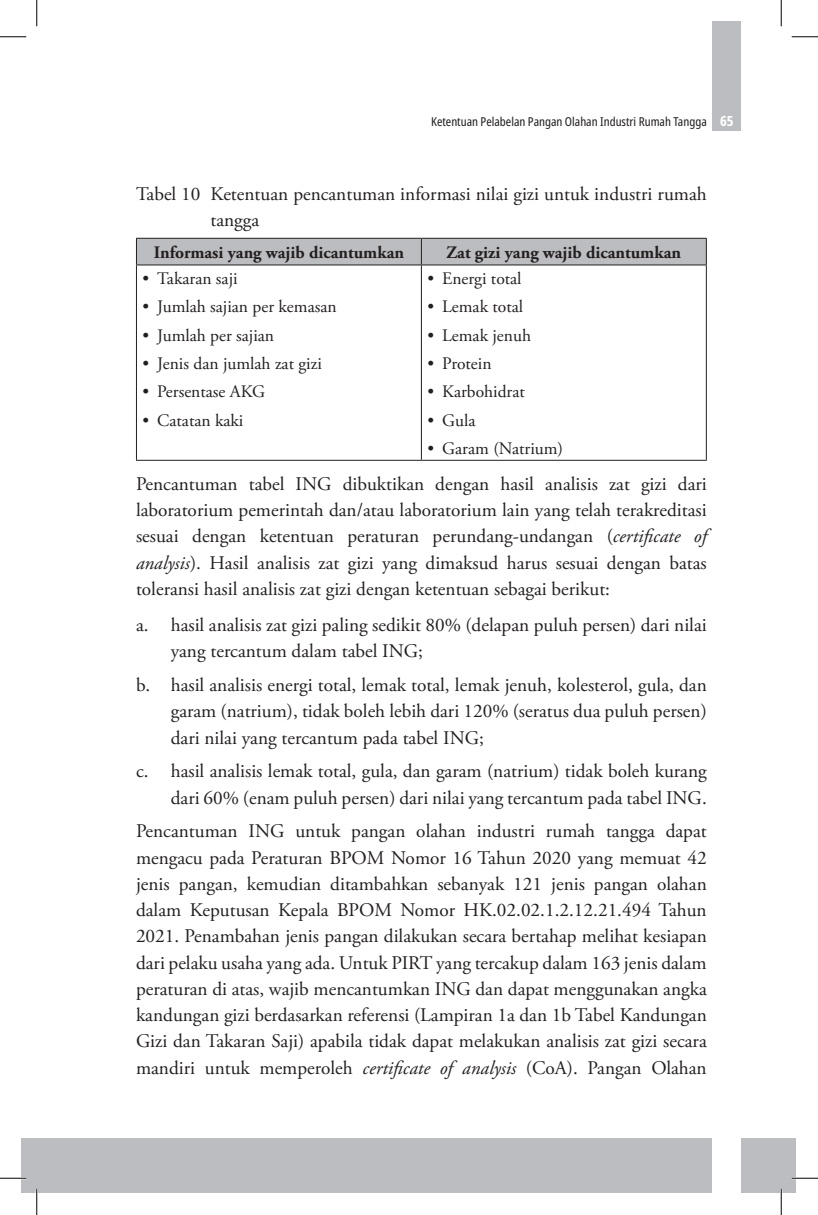
<style>
.page{position:relative;width:818px;height:1215px;background:#fff}
.page>*{position:absolute;margin:0;border:0;box-sizing:border-box;transform-origin:0 0}
.ISI_BAB{font:19.25px/26.2px "Adobe Garamond Pro";color:#231f20;text-align:justify}
.t1{font:17.5px "Adobe Garamond Pro";color:#231f20}
.HEADER_TABEL{font:700 17.5px "Adobe Garamond Pro";color:#231f20}
.t2{font:12.25px "Noto Sans Display Condensed";color:#231f20}
.s1{font-weight:700;font-size:14px;color:#fff}
.s2{font-style:italic}
</style>
<div class="page">
<div style="left:22px;top:1138px;width:15px;height:55px;background:#bcbdc0"></div>
<div style="left:37px;top:1138px;width:759px;height:55px;background:#bcbdc0"></div>
<div style="left:712px;top:22px;width:29px;height:109px;background:#bcbdc0"></div>
<div style="left:712px;top:1138px;width:29px;height:55px;background:#fff"></div>
<div style="left:136px;top:238px;width:571px;height:27px;background:#bcbdc0"></div>
<hr style="left:136px;top:264px;width:285px;height:1px;background:#231f20">
<hr style="left:421px;top:264px;width:285px;height:1px;background:#231f20">
<hr style="left:136px;top:265px;width:1px;height:195px;background:#231f20">
<hr style="left:421px;top:265px;width:1px;height:195px;background:#231f20">
<hr style="left:706px;top:265px;width:1px;height:195px;background:#231f20">
<hr style="left:136px;top:460px;width:285px;height:1px;background:#231f20">
<hr style="left:421px;top:460px;width:285px;height:1px;background:#231f20">
<hr style="left:0;top:1177px;width:26px;height:2px;background:#fff">
<hr style="left:791px;top:1177px;width:27px;height:2px;background:#fff">
<hr style="left:36px;top:1188px;width:2px;height:26px;background:#fff">
<hr style="left:780px;top:1188px;width:2px;height:26px;background:#fff">
<svg style="left:0;top:36px;width:26px;height:1px"></svg>
<svg style="left:791px;top:36px;width:27px;height:1px"></svg>
<svg style="left:0;top:1177px;width:26px;height:1px"></svg>
<svg style="left:791px;top:1177px;width:27px;height:1px"></svg>
<svg style="left:36px;top:0;width:1px;height:26px"></svg>
<svg style="left:36px;top:1188px;width:1px;height:26px"></svg>
<svg style="left:781px;top:0;width:1px;height:26px"></svg>
<svg style="left:781px;top:1188px;width:1px;height:26px"></svg>
<p class="t2" style="left:431px;top:113px;width:304px">Ketentuan Pelabelan Pangan Olahan Industri Rumah Tangga <span class="s1">65</span></p>
<p class="ISI_BAB" style="left:210px;top:181px;width:498px;text-indent:-74px">Tabel 10 Ketentuan pencantuman informasi nilai gizi untuk industri rumah tangga</p>
<p class="HEADER_TABEL" style="left:154px;top:242px;width:252px">Informasi yang wajib dicantumkan</p>
<p class="HEADER_TABEL" style="left:446px;top:242px;width:236px">Zat gizi yang wajib dicantumkan</p>
<p class="t1" style="left:142px;top:267px;width:97px">• Takaran saji</p>
<p class="t1" style="left:142px;top:296px;width:196px">• Jumlah sajian per kemasan</p>
<p class="t1" style="left:142px;top:324px;width:133px">• Jumlah per sajian</p>
<p class="t1" style="left:142px;top:353px;width:181px">• Jenis dan jumlah zat gizi</p>
<p class="t1" style="left:142px;top:381px;width:124px">• Persentase AKG</p>
<p class="t1" style="left:142px;top:410px;width:103px">• Catatan kaki</p>
<p class="t1" style="left:427px;top:267px;width:96px">• Energi total</p>
<p class="t1" style="left:427px;top:296px;width:97px">• Lemak total</p>
<p class="t1" style="left:427px;top:324px;width:105px">• Lemak jenuh</p>
<p class="t1" style="left:427px;top:353px;width:66px">• Protein</p>
<p class="t1" style="left:427px;top:381px;width:99px">• Karbohidrat</p>
<p class="t1" style="left:427px;top:410px;width:50px">• Gula</p>
<p class="t1" style="left:427px;top:438px;width:137px">• Garam (Natrium)</p>
<p class="ISI_BAB" style="left:136px;top:471px;width:572px">Pencantuman tabel ING dibuktikan dengan hasil analisis zat gizi dari laboratorium pemerintah dan/atau laboratorium lain yang telah terakreditasi sesuai dengan ketentuan peraturan perundang-undangan (<span class="s2">certificate of analysis</span>). Hasil analisis zat gizi yang dimaksud harus sesuai dengan batas toleransi hasil analisis zat gizi dengan ketentuan sebagai berikut:</p>
<p class="ISI_BAB" style="left:171px;top:612px;width:537px;text-indent:-35px">a. hasil analisis zat gizi paling sedikit 80% (delapan puluh persen) dari nilai yang tercantum dalam tabel ING;</p>
<p class="ISI_BAB" style="left:171px;top:672px;width:537px;text-indent:-35px">b. hasil analisis energi total, lemak total, lemak jenuh, kolesterol, gula, dan garam (natrium), tidak boleh lebih dari 120% (seratus dua puluh persen) dari nilai yang tercantum pada tabel ING;</p>
<p class="ISI_BAB" style="left:136px;top:758px;width:572px;text-align:right">c. hasil analisis lemak total, gula, dan garam (natrium) tidak boleh kurang dari 60% (enam puluh persen) dari nilai yang tercantum pada tabel ING.</p>
<p class="ISI_BAB" style="left:136px;top:818px;width:572px">Pencantuman ING untuk pangan olahan industri rumah tangga dapat mengacu pada Peraturan BPOM Nomor 16 Tahun 2020 yang memuat 42 jenis pangan, kemudian ditambahkan sebanyak 121 jenis pangan olahan dalam Keputusan Kepala BPOM Nomor HK.02.02.1.2.12.21.494 Tahun 2021. Penambahan jenis pangan dilakukan secara bertahap melihat kesiapan dari pelaku usaha yang ada. Untuk PIRT yang tercakup dalam 163 jenis dalam peraturan di atas, wajib mencantumkan ING dan dapat menggunakan angka kandungan gizi berdasarkan referensi (Lampiran 1a dan 1b Tabel Kandungan Gizi dan Takaran Saji) apabila tidak dapat melakukan analisis zat gizi secara mandiri untuk memperoleh <span class="s2">certificate of analysis</span> (CoA). Pangan Olahan</p>
</div>
